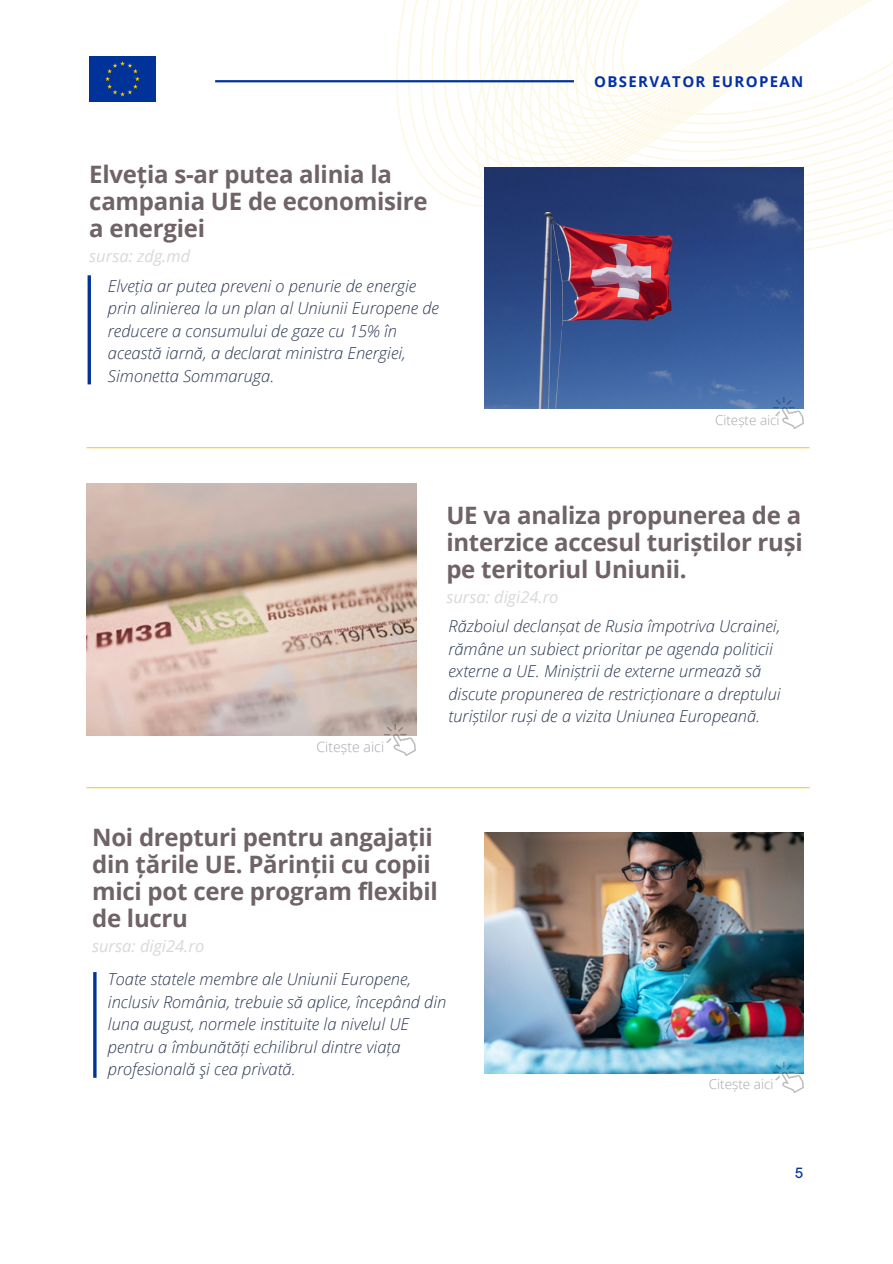
<style>
.page{position:relative;width:893px;height:1264px;background:#fff}
.page>*{position:absolute;margin:0;border:0;box-sizing:border-box;transform-origin:0 0}
.t1{font:700 24px/27px "Open Sans";letter-spacing:-.01em;color:#6f6367}
.t2{font:italic 300 16.5px/22.5px "Open Sans";color:#2d3a54}
.t3{font:italic 16.5px "Open Sans";color:#d9d9d9}
.t4{font:700 15px "Open Sans";letter-spacing:.09em;color:#0330a5}
.t5{font:500 15px "HK Grotesk";color:#023399}
.t6{font:300 14.1px "Open Sans";color:#a6a6a6}
.t7{font:300 13.5px "Open Sans";color:#a6a6a6}
</style>
<div class="page">
<svg style="left:249px;top:0;width:643px;height:449px"></svg>
<hr style="left:215px;top:80px;width:359px;height:2px;background:#023399">
<hr style="left:88px;top:275px;width:3px;height:109px;background:#023399">
<hr style="left:86px;top:787px;width:723px;height:1px;background:#f3cd27">
<hr style="left:86px;top:447px;width:723px;height:1px;background:#f3cd27">
<img style="left:484px;top:168px;width:319px;height:240px">
<img style="left:484px;top:832px;width:319px;height:241px">
<img style="left:86px;top:483px;width:330px;height:252px">
<img style="left:384px;top:724px;width:32px;height:31px">
<img style="left:773px;top:1062px;width:30px;height:30px">
<img style="left:773px;top:398px;width:30px;height:30px">
<div style="left:89px;top:57px;width:67px;height:45px;background:#039"></div>
<svg style="left:93px;top:972px;width:4px;height:105px"></svg>
<h1 class="t1" style="left:89px;top:160px;width:340px">Elveția s-ar putea alinia la campania UE de economisire a energiei</h1>
<p class="t3" style="left:89px;top:244px;width:103px">sursa: zdg.md</p>
<p class="t2" style="left:108px;top:274px;width:332px">Elveția ar putea preveni o penurie de energie prin alinierea la un plan al Uniunii Europene de reducere a consumului de gaze cu 15% în această iarnă, a declarat ministra Energiei, Simonetta Sommaruga.</p>
<p class="t4" style="left:594px;top:71px;width:211px">OBSERVATOR EUROPEAN</p>
<p class="t7" style="left:715px;top:410px;width:66px">Citește aici</p>
<h1 class="t1" style="left:446px;top:501px;width:358px;text-align:justify">UE va analiza propunerea de a interzice accesul turiștilor ruși pe teritoriul Uniunii.</h1>
<p class="t3" style="left:446px;top:585px;width:114px">sursa: digi24.ro</p>
<p class="t6" style="left:316px;top:737px;width:69px">Citește aici</p>
<p class="t2" style="left:448px;top:614px;width:334px">Războiul declanșat de Rusia împotriva Ucrainei, rămâne un subiect prioritar pe agenda politicii externe a UE. Miniștrii de externe urmează să discute propunerea de restricționare a dreptului turiștilor ruși de a vizita Uniunea Europeană.</p>
<h1 class="t1" style="left:92px;top:823px;width:347px">Noi drepturi pentru angajații din țările UE. Părinții cu copii mici pot cere program flexibil de lucru</h1>
<p class="t3" style="left:92px;top:934px;width:114px">sursa: digi24.ro</p>
<p class="t2" style="left:108px;top:967px;width:340px">Toate statele membre ale Uniunii Europene, inclusiv România, trebuie să aplice, începând din luna august, normele instituite la nivelul UE pentru a îmbunătăți echilibrul dintre viața profesională şi cea privată.</p>
<p class="t7" style="left:708px;top:1074px;width:66px">Citește aici</p>
<p class="t5" style="left:794px;top:1164px;width:10px">5</p>
</div>
